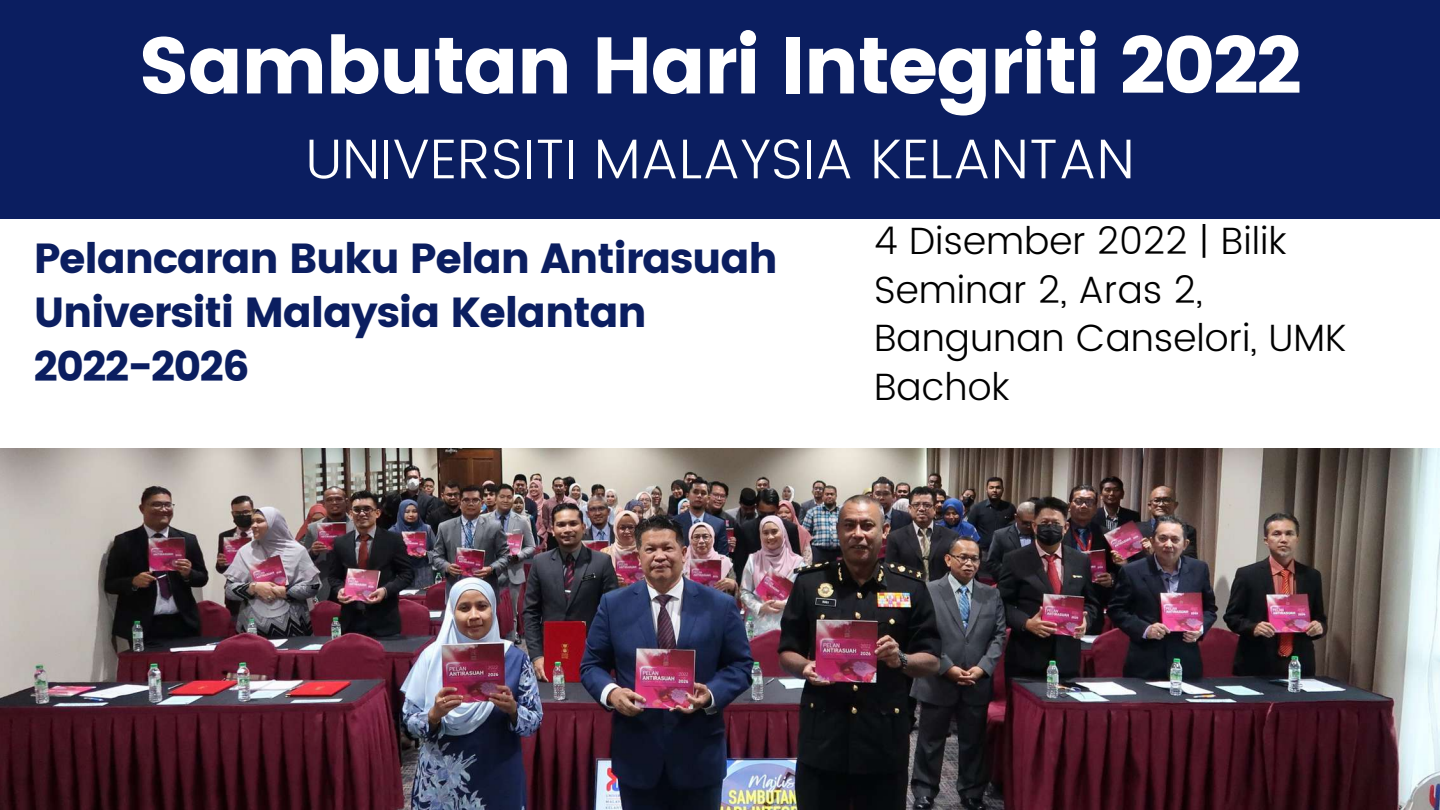
<style>
.page{position:relative;width:1440px;height:810px;background:#fff}
.page>*{position:absolute;margin:0;border:0;box-sizing:border-box;transform-origin:0 0}
.t1{font:80px "Poppins";letter-spacing:-.03em;color:#fff}
.t2{font:300 56px "Poppins";color:#fff}
.t3{font:42px/54px "Poppins";letter-spacing:-.03em;color:#0b1e60}
.t4{font:300 38px/48.8px "Poppins";color:#000}
</style>
<div class="page">
<img style="left:0;top:448px;width:1440px;height:362px">
<div style="left:0;top:0;width:1440px;height:218px;background:#0b1e60"></div>
<h1 class="t1" style="left:138px;top:19px;width:1165px">Sambutan Hari Integriti 2022</h1>
<h2 class="t2" style="left:305px;top:126px;width:831px">UNIVERSITI MALAYSIA KELANTAN</h2>
<p class="t3" style="left:34px;top:232px;width:746px">Pelancaran Buku Pelan Antirasuah<br>Universiti Malaysia Kelantan<br>2022-2026</p>
<p class="t4" style="left:874px;top:216px;width:474px">4 Disember 2022 | Bilik<br>Seminar 2, Aras 2,<br>Bangunan Canselori, UMK<br>Bachok</p>
</div>
